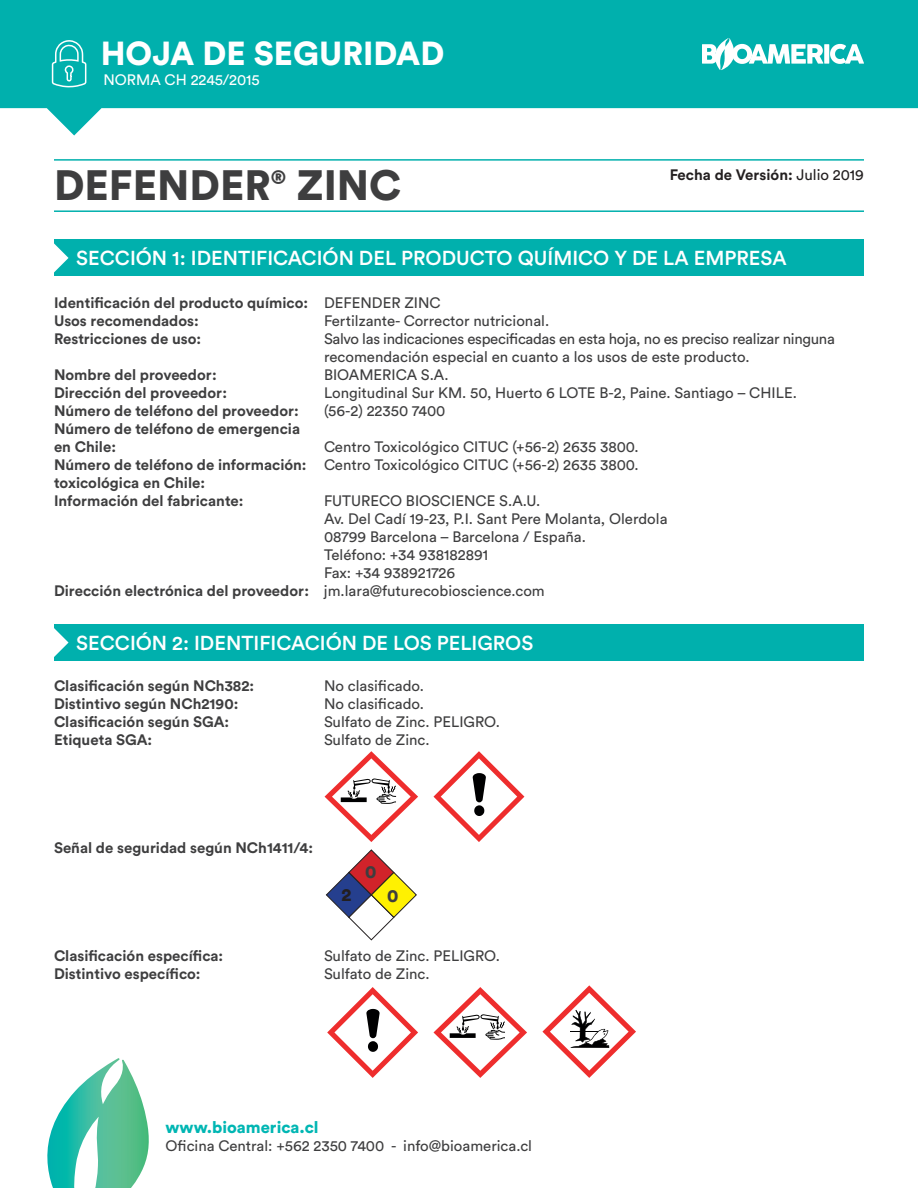
<style>
.page{position:relative;width:918px;height:1188px;background:#fff}
.page>*{position:absolute;margin:0;border:0;box-sizing:border-box;transform-origin:0 0}
.t1{font:900 42px "Circular Std";color:#3e3e3f}
.t2{font:900 33px "Circular Std";color:#fff}
.t3{font:500 20.1px "Circular Std";color:#fff}
.t4{font:900 18px "Circular Std";color:#3e3e3f}
.t5{font:900 18px "Circular Std";color:#231f20}
.t6{font:900 16.5px "Circular Std";color:#00b6b3}
.t7{font:15px/18px "Circular Std";color:#3e3e3f}
.t8{font:700 15px/18px "Circular Std";color:#3e3e3f}
.t9{font:15px/18px "Circular Std";letter-spacing:-.02em;color:#3e3e3f}
.t10{font:700 15px "Circular Std";color:#231f20}
.t11{font:15px "Circular Std";color:#fff}
.s1{font-size:36px}
.s2{font-weight:400}
.s3{font-weight:700}
</style>
<div class="page">
<svg style="left:47px;top:1058px;width:102px;height:130px"></svg>
<svg style="left:0;top:0;width:918px;height:136px;fill:#00b0ad"></svg>
<svg style="left:702px;top:38px;width:162px;height:32px"></svg>
<svg style="left:51px;top:39px;width:36px;height:49px"></svg>
<div style="left:54px;top:240px;width:810px;height:36px;background:#00b0ad"></div>
<div style="left:54px;top:624px;width:810px;height:37px;background:#00b0ad"></div>
<hr style="left:54px;top:210px;width:810px;height:2px;background:#00b0ad">
<hr style="left:54px;top:159px;width:810px;height:2px;background:#00b0ad">
<svg style="left:54px;top:239px;width:15px;height:34px"></svg>
<svg style="left:54px;top:628px;width:15px;height:29px"></svg>
<svg style="left:325px;top:849px;width:92px;height:92px"></svg>
<svg style="left:325px;top:751px;width:93px;height:91px"></svg>
<svg style="left:434px;top:987px;width:93px;height:91px"></svg>
<svg style="left:434px;top:751px;width:90px;height:91px"></svg>
<svg style="left:327px;top:987px;width:91px;height:91px"></svg>
<svg style="left:542px;top:985px;width:94px;height:93px"></svg>
<h2 class="t2" style="left:101px;top:31px;width:345px">HOJA DE SEGURIDAD</h2>
<p class="t11" style="left:104px;top:70px;width:158px">NORMA CH 2245/2015</p>
<h1 class="t1" style="left:54px;top:157px;width:349px">DEFENDER<span class="s1">®</span> ZINC</h1>
<p class="t10" style="left:670px;top:165px;width:196px">Fecha de Versión: <span class="s2">Julio 2019</span></p>
<h3 class="t3" style="left:76px;top:246px;width:712px">SECCIÓN 1: IDENTIFICACIÓN DEL PRODUCTO QUÍMICO Y DE LA EMPRESA</h3>
<p class="t8" style="left:54px;top:293px;width:388px">Identificación del producto químico: <span class="s2">DEFENDER ZINC<br></span>Usos recomendados:</p>
<p class="t7" style="left:324px;top:311px;width:227px">Fertilzante- Corrector nutricional.</p>
<p class="t8" style="left:54px;top:329px;width:149px">Restricciones de uso:</p>
<p class="t9" style="left:324px;top:329px;width:512px">Salvo las indicaciones especificadas en esta hoja, no es preciso realizar ninguna recomendación especial en cuanto a los usos de este producto.</p>
<p class="t8" style="left:54px;top:365px;width:164px">Nombre del proveedor:</p>
<p class="t7" style="left:324px;top:365px;width:126px">BIOAMERICA S.A.</p>
<p class="t8" style="left:54px;top:383px;width:175px">Dirección del proveedor:</p>
<p class="t7" style="left:324px;top:383px;width:474px">Longitudinal Sur KM. 50, Huerto 6 LOTE B-2, Paine. Santiago – CHILE.</p>
<p class="t8" style="left:54px;top:401px;width:246px">Número de teléfono del proveedor:</p>
<p class="t7" style="left:324px;top:401px;width:123px">(56-2) 22350 7400</p>
<p class="t8" style="left:54px;top:419px;width:248px">Número de teléfono de emergencia en Chile:</p>
<p class="t7" style="left:54px;top:437px;width:586px;text-indent:270px">Centro Toxicológico CITUC (+56-2) 2635 3800.<br><span class="s3">Número de teléfono de información:</span> Centro Toxicológico CITUC (+56-2) 2635 3800. <span class="s3">toxicológica en Chile:<br>Información del fabricante:</span></p>
<p class="t7" style="left:324px;top:491px;width:218px">FUTURECO BIOSCIENCE S.A.U.</p>
<p class="t7" style="left:324px;top:509px;width:345px">Av. Del Cadí 19-23, P.I. Sant Pere Molanta, Olerdola</p>
<p class="t7" style="left:324px;top:527px;width:264px">08799 Barcelona – Barcelona / España.</p>
<p class="t7" style="left:324px;top:545px;width:166px">Teléfono: +34 938182891</p>
<p class="t7" style="left:324px;top:563px;width:133px">Fax: +34 938921726</p>
<p class="t8" style="left:54px;top:581px;width:492px">Dirección electrónica del proveedor: <span class="s2">jm.lara@futurecobioscience.com</span></p>
<h3 class="t3" style="left:76px;top:630px;width:459px">SECCIÓN 2: IDENTIFICACIÓN DE LOS PELIGROS</h3>
<p class="t8" style="left:54px;top:676px;width:202px">Clasificación según NCh382:</p>
<p class="t7" style="left:324px;top:677px;width:102px">No clasificado.</p>
<p class="t8" style="left:54px;top:694px;width:186px">Distintivo según NCh2190:</p>
<p class="t7" style="left:324px;top:695px;width:102px">No clasificado.</p>
<p class="t8" style="left:54px;top:712px;width:177px">Clasificación según SGA:</p>
<p class="t7" style="left:324px;top:713px;width:177px">Sulfato de Zinc. PELIGRO.</p>
<p class="t8" style="left:54px;top:730px;width:100px">Etiqueta SGA:</p>
<p class="t7" style="left:324px;top:731px;width:107px">Sulfato de Zinc.</p>
<p class="t8" style="left:54px;top:838px;width:261px">Señal de seguridad según NCh1411/4:</p>
<p class="t4" style="left:365px;top:860px;width:13px">0</p>
<p class="t5" style="left:342px;top:883px;width:11px">2</p>
<p class="t4" style="left:387px;top:883px;width:13px">0</p>
<p class="t8" style="left:54px;top:946px;width:171px">Clasificación específica:</p>
<p class="t7" style="left:324px;top:947px;width:177px">Sulfato de Zinc. PELIGRO.</p>
<p class="t8" style="left:54px;top:964px;width:148px">Distintivo específico:</p>
<p class="t7" style="left:324px;top:965px;width:107px">Sulfato de Zinc.</p>
<p class="t6" style="left:166px;top:1117px;width:155px">www.bioamerica.cl</p>
<p class="t7" style="left:166px;top:1137px;width:368px">Oficina Central: +562 2350 7400 - info@bioamerica.cl</p>
</div>
